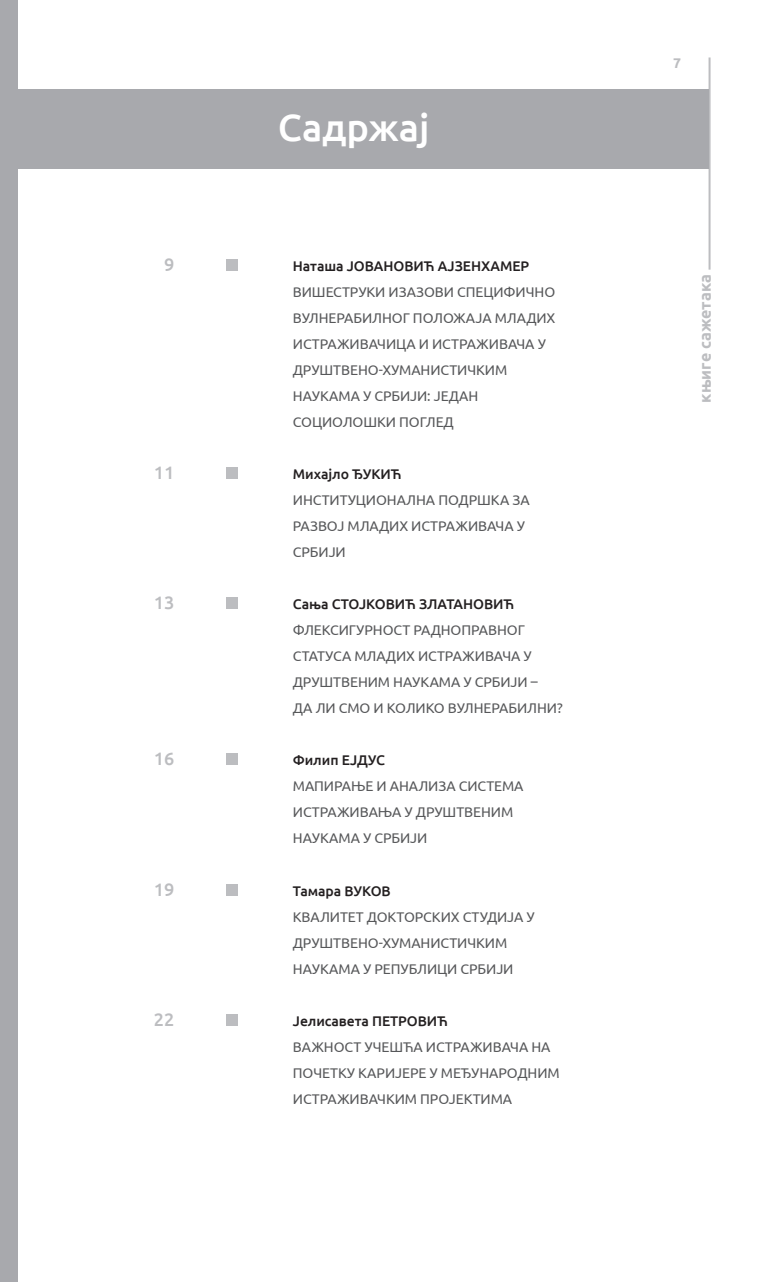
<style>
.page{position:relative;width:772px;height:1282px;background:#fff}
.page>*{position:absolute;margin:0;border:0;box-sizing:border-box;transform-origin:0 0}
.t1{font:500 38px "Ubuntu";color:#fff}
.t2{font:500 18px "Ubuntu";letter-spacing:-.005em;color:#bcbdc0}
.t3{font:700 16px "Ubuntu";color:#bcbdc0}
.t4{font:14px/26px "Ubuntu";letter-spacing:-.005em;color:#57585a}
.t5{font:500 14px "Ubuntu";letter-spacing:-.005em;color:#231f20}
.t6{font:700 14px "Ubuntu";color:#bcbdc0}
</style>
<div class="page">
<hr style="left:708px;top:57px;width:2px;height:212px;background:#bcbdc0">
<div style="left:0;top:0;width:17px;height:1281px;background:#a8a9ad"></div>
<div style="left:17px;top:89px;width:691px;height:80px;background:#a8a9ad"></div>
<div style="left:225px;top:259px;width:12px;height:12px;background:#bcbdc0"></div>
<div style="left:225px;top:467px;width:12px;height:12px;background:#bcbdc0"></div>
<div style="left:225px;top:883px;width:12px;height:12px;background:#bcbdc0"></div>
<div style="left:225px;top:753px;width:12px;height:12px;background:#bcbdc0"></div>
<div style="left:225px;top:597px;width:12px;height:12px;background:#bcbdc0"></div>
<div style="left:225px;top:1013px;width:12px;height:12px;background:#bcbdc0"></div>
<p class="t2" style="left:164px;top:253px;width:12px">9</p>
<p class="t2" style="left:154px;top:461px;width:22px">11</p>
<p class="t2" style="left:154px;top:591px;width:22px">13</p>
<p class="t2" style="left:154px;top:747px;width:22px">16</p>
<p class="t2" style="left:154px;top:877px;width:22px">19</p>
<p class="t2" style="left:154px;top:1007px;width:22px">22</p>
<p class="t1" style="left:277px;top:103px;width:153px">Садржај</p>
<p class="t5" style="left:293px;top:257px;width:238px">Наташа ЈОВАНОВИЋ АЈЗЕНХАМЕР</p>
<p class="t4" style="left:293px;top:279px;width:264px">ВИШЕСТРУКИ ИЗАЗОВИ СПЕЦИФИЧНО<br>ВУЛНЕРАБИЛНОГ ПОЛОЖАЈА МЛАДИХ<br>ИСТРАЖИВАЧИЦА И ИСТРАЖИВАЧА У<br>ДРУШТВЕНО-ХУМАНИСТИЧКИМ<br>НАУКАМА У СРБИЈИ: ЈЕДАН<br>СОЦИОЛОШКИ ПОГЛЕД</p>
<p class="t5" style="left:293px;top:465px;width:110px">Михајло ЂУКИЋ</p>
<p class="t4" style="left:293px;top:487px;width:238px">ИНСТИТУЦИОНАЛНА ПОДРШКА ЗА<br>РАЗВОЈ МЛАДИХ ИСТРАЖИВАЧА У<br>СРБИЈИ</p>
<p class="t5" style="left:293px;top:595px;width:222px">Сања СТОЈКОВИЋ ЗЛАТАНОВИЋ</p>
<p class="t4" style="left:293px;top:617px;width:271px">ФЛЕКСИГУРНОСТ РАДНОПРАВНОГ<br>СТАТУСА МЛАДИХ ИСТРАЖИВАЧА У<br>ДРУШТВЕНИМ НАУКАМА У СРБИЈИ –<br>ДА ЛИ СМО И КОЛИКО ВУЛНЕРАБИЛНИ?</p>
<p class="t5" style="left:293px;top:751px;width:94px">Филип ЕЈДУС</p>
<p class="t4" style="left:293px;top:773px;width:232px">МАПИРАЊЕ И АНАЛИЗА СИСТЕМА<br>ИСТРАЖИВАЊА У ДРУШТВЕНИМ<br>НАУКАМА У СРБИЈИ</p>
<p class="t5" style="left:293px;top:881px;width:99px">Тамара ВУКОВ</p>
<p class="t4" style="left:293px;top:903px;width:243px">КВАЛИТЕТ ДОКТОРСКИХ СТУДИЈА У<br>ДРУШТВЕНО-ХУМАНИСТИЧКИМ<br>НАУКАМА У РЕПУБЛИЦИ СРБИЈИ</p>
<p class="t5" style="left:293px;top:1011px;width:156px">Јелисавета ПЕТРОВИЋ</p>
<p class="t4" style="left:293px;top:1033px;width:268px">ВАЖНОСТ УЧЕШЋА ИСТРАЖИВАЧА НА<br>ПОЧЕТКУ КАРИЈЕРЕ У МЕЂУНАРОДНИМ<br>ИСТРАЖИВАЧКИМ ПРОЈЕКТИМА</p>
<p class="t6" style="left:672px;top:55px;width:9px">7</p>
<p class="t3" style="left:695px;top:403px;width:130px;rotate:-90deg">књиге сажетака</p>
</div>
